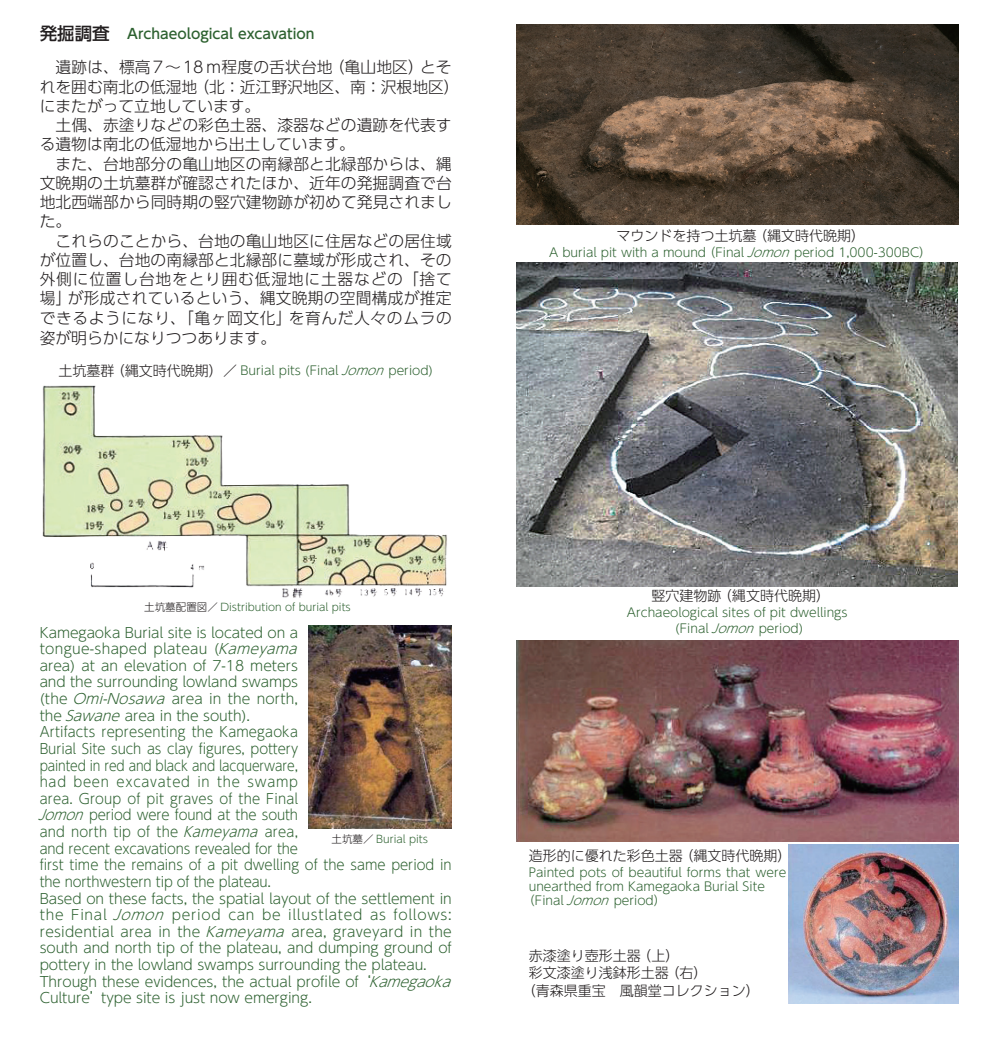
<style>
.page{position:relative;width:983px;height:1042px;background:#fff}
.page>*{position:absolute;margin:0;border:0;box-sizing:border-box;transform-origin:0 0}
.t1{font:300 15.75px/19.2px "UD Shin Go Pro";letter-spacing:.005em;color:#231f20}
.t2{font:300 14px/16.6px "UD Shin Go Pro";letter-spacing:-.005em;color:#2d6130}
.t3{font:300 14px "UD Shin Go Pro";color:#231f20}
.t4{font:500 14px "UD Shin Go Pro";color:#2d6130}
.t5{font:300 12.25px/15.8px "UD Shin Go Pro";color:#2d6130;text-align:center}
.t6{font:300 10.5px "UD Shin Go Pro";color:#2d6130}
.s1{font-size:17.5px;color:#231f20}
.s2{font-size:14px;color:#231f20}
.s3{font-style:italic}
.s4{color:#231f20}
</style>
<div class="page">
<img style="left:42px;top:385px;width:405px;height:213px">
<img style="left:516px;top:641px;width:441px;height:200px">
<img style="left:516px;top:25px;width:441px;height:200px">
<img style="left:788px;top:845px;width:169px;height:158px">
<img style="left:516px;top:263px;width:441px;height:323px">
<img style="left:308px;top:625px;width:143px;height:203px">
<p class="t4" style="left:40px;top:22px;width:276px"><span class="s1">発掘調査　</span>Archaeological excavation</p>
<p class="t1" style="left:40px;top:57px;width:421px">　遺跡は、標高7～18ｍ程度の舌状台地（亀山地区）とそれを囲む南北の低湿地（北：近江野沢地区、南：沢根地区）にまたがって立地しています。<br>　土偶、赤塗りなどの彩色土器、漆器などの遺跡を代表する遺物は南北の低湿地から出土しています。<br>　また、台地部分の亀山地区の南縁部と北緑部からは、縄文晩期の土坑墓群が確認されたほか、近年の発掘調査で台地北西端部から同時期の竪穴建物跡が初めて発見されました。<br>　これらのことから、台地の亀山地区に住居などの居住域が位置し、台地の南縁部と北縁部に墓域が形成され、その外側に位置し台地をとり囲む低湿地に土器などの「捨て場」が形成されているという、縄文晩期の空間構成が推定できるようになり、「亀ヶ岡文化」を育んだ人々のムラの姿が明らかになりつつあります。</p>
<p class="t5" style="left:58px;top:362px;width:376px"><span class="s2">土坑墓群（縄文時代晩期）／</span> Burial pits (Final <span class="s3">Jomon</span>period)</p>
<p class="t3" style="left:616px;top:224px;width:250px">マウンドを持つ土坑墓（縄文時代晩期）</p>
<p class="t5" style="left:549px;top:244px;width:384px">A burial pit with a mound（Final <span class="s3">Jomon</span>period 1,000-300BC）</p>
<p class="t6" style="left:144px;top:598px;width:208px"><span class="s4">土坑墓配置図／</span> Distribution of burial pits</p>
<p class="t2" style="left:38px;top:623px;width:421px">Kamegaoka Burial site is located on a<br>tongue-shaped plateau (<span class="s3">Kameyama<br></span>area) at an elevation of 7-18 meters<br>and the surrounding lowland swamps<br>(the <span class="s3">Omi-Nosawa</span> area in the north,<br>the <span class="s3">Sawane</span> area in the south).<br>Artifacts representing the Kamegaoka<br>Burial Site such as clay figures, pottery<br>painted in red and black and lacquerware,<br>had been excavated in the swamp<br>area. Group of pit graves of the Final<br><span class="s3">Jomon</span>period were found at the south<br>and north tip of the <span class="s3">Kameyama</span> area,<br>and recent excavations revealed for the<br>first time the remains of a pit dwelling of the same period in the northwestern tip of the plateau.<br>Based on these facts, the spatial layout of the settlement in the Final <span class="s3">Jomon</span> period can be illustlated as follows: residential area in the <span class="s3">Kameyama</span> area, graveyard in the south and north tip of the plateau, and dumping ground of pottery in the lowland swamps surrounding the plateau.<br>Through these evidences, the actual profile of ‘<span class="s3">Kamegaoka </span>Culture’type site is just now emerging.</p>
<p class="t6" style="left:331px;top:830px;width:98px"><span class="s4">土坑墓／</span> Burial pits</p>
<p class="t3" style="left:651px;top:584px;width:180px">竪穴建物跡（縄文時代晩期）</p>
<p class="t5" style="left:626px;top:604px;width:222px">Archaeological sites of pit dwellings (Final <span class="s3">Jomon</span>period)</p>
<p class="t3" style="left:528px;top:844px;width:264px">造形的に優れた彩色土器（縄文時代晩期）</p>
<p class="t5" style="left:528px;top:864px;width:259px">Painted pots of beautiful forms that were</p>
<p class="t5" style="left:528px;top:878px;width:238px">unearthed from Kamegaoka Burial Site</p>
<p class="t5" style="left:522px;top:892px;width:145px">（Final <span class="s3">Jomon</span>period）</p>
<p class="t3" style="left:528px;top:944px;width:152px">赤漆塗り壺形土器（上）</p>
<p class="t3" style="left:528px;top:961px;width:180px">彩文漆塗り浅鉢形土器（右）</p>
<p class="t3" style="left:521px;top:979px;width:239px">（青森県重宝　風韻堂コレクション）</p>
</div>
